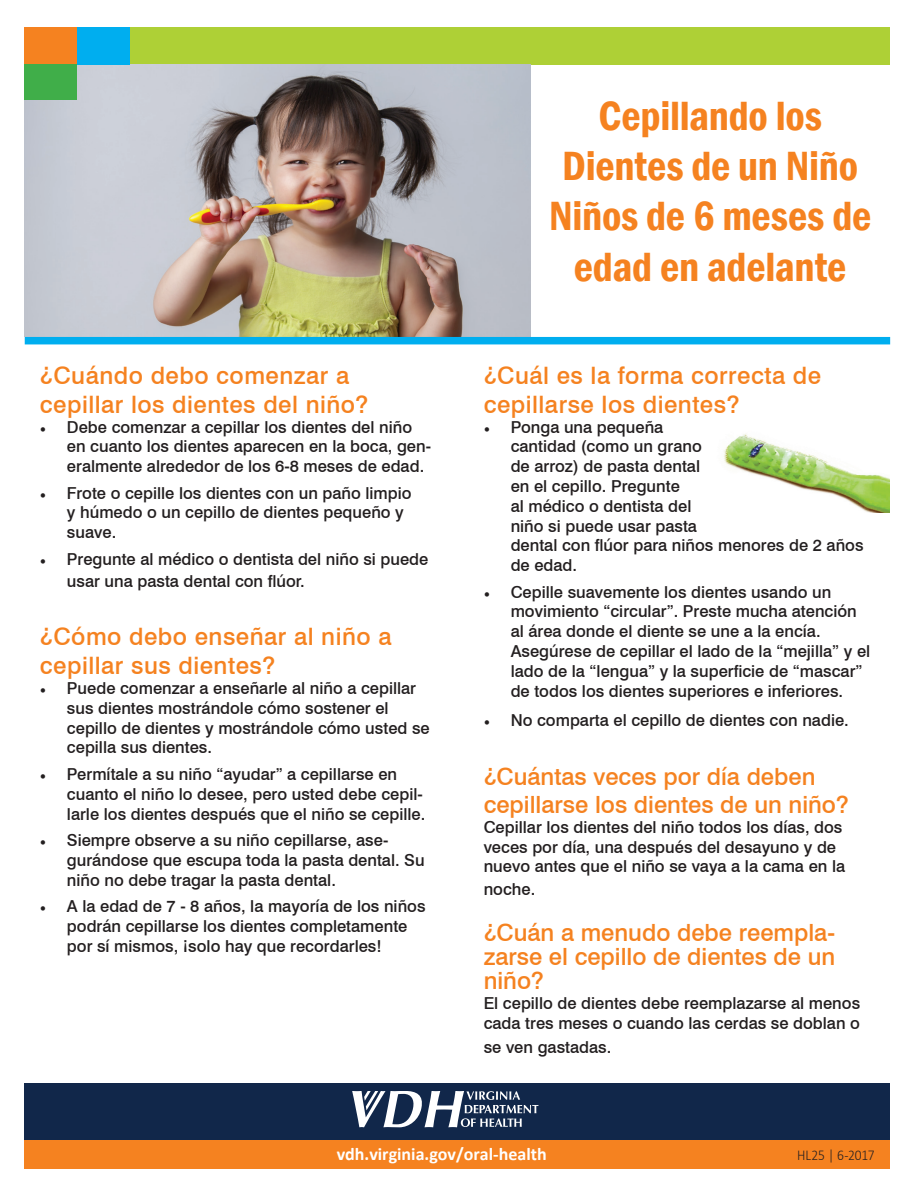
<style>
.page{position:relative;width:918px;height:1188px;background:#fff}
.page>*{position:absolute;margin:0;border:0;box-sizing:border-box;transform-origin:0 0}
.t1{font:600 condensed 42px/50.4px "Franklin Gothic";letter-spacing:-.005em;color:#f58220;text-align:center}
.t2{font:500 24px/28.8px "Swiss 721 BT";letter-spacing:.02em;color:#f58220}
.t3{font:500 23.7px/24px "Swiss 721 BT";color:#f58220}
.t4{font:700 18px "Calibri";color:#fff}
.t5{font:500 16.5px/19.8px "Swiss 721 BT";color:#231f20}
.t6{font:300 15px "Calibri";letter-spacing:-.005em;color:#231f20;scale:.9 1}
.s1{font-family:"Minion Pro";font-weight:400}
</style>
<div class="page">
<div style="left:25px;top:1083px;width:865px;height:57px;background:#11274a"></div>
<div style="left:77px;top:27px;width:813px;height:37px;background:#aed036"></div>
<div style="left:25px;top:1140px;width:865px;height:29px;background:#f58220"></div>
<img style="left:25px;top:64px;width:505px;height:273px">
<div style="left:25px;top:27px;width:52px;height:37px;background:#f58220"></div>
<div style="left:25px;top:64px;width:52px;height:36px;background:#40ae49"></div>
<svg style="left:352px;top:1092px;width:186px;height:35px"></svg>
<div style="left:77px;top:27px;width:53px;height:37px;background:#00aeef"></div>
<img style="left:724px;top:434px;width:165px;height:79px">
<div style="left:25px;top:337px;width:865px;height:7px;background:#00aeef"></div>
<h2 class="t2" style="left:40px;top:361px;width:330px">¿Cuándo debo comenzar a cepillar los dientes del niño?</h2>
<p class="t5" style="left:67px;top:417px;width:366px;text-indent:-27px"><span class="s1">•</span> Debe comenzar a cepillar los dientes del niño en cuanto los dientes aparecen en la boca, gen&shy;eralmente alrededor de los 6-8 meses de edad.</p>
<p class="t5" style="left:67px;top:483px;width:346px;text-indent:-27px"><span class="s1">•</span> Frote o cepille los dientes con un paño limpio y húmedo o un cepillo de dientes pequeño y suave.</p>
<p class="t5" style="left:67px;top:548px;width:363px;line-height:22.5px;text-indent:-27px"><span class="s1">•</span> Pregunte al médico o dentista del niño si puede usar una pasta dental con flúor.</p>
<h2 class="t2" style="left:40px;top:622px;width:353px">¿Cómo debo enseñar al niño a cepillar sus dientes?</h2>
<p class="t5" style="left:67px;top:678px;width:364px;text-indent:-27px"><span class="s1">•</span> Puede comenzar a enseñarle al niño a cepillar sus dientes mostrándole cómo sostener el cepillo de dientes y mostrándole cómo usted se cepilla sus dientes.</p>
<p class="t5" style="left:67px;top:764px;width:360px;text-indent:-27px"><span class="s1">•</span> Permítale a su niño “ayudar” a cepillarse en cuanto el niño lo desee, pero usted debe cepil&shy;larle los dientes después que el niño se cepille.</p>
<p class="t5" style="left:67px;top:830px;width:359px;text-indent:-27px"><span class="s1">•</span> Siempre observe a su niño cepillarse, ase&shy;gurándose que escupa toda la pasta dental. Su niño no debe tragar la pasta dental.</p>
<p class="t5" style="left:67px;top:896px;width:360px;text-indent:-27px"><span class="s1">•</span> A la edad de 7 - 8 años, la mayoría de los niños podrán cepillarse los dientes completamente por sí mismos, ¡solo hay que recordarles!</p>
<h1 class="t1" style="left:549px;top:90px;width:324px">Cepillando los<br>Dientes de un Niño<br>Niños de 6 meses de edad en adelante</h1>
<h2 class="t2" style="left:484px;top:361px;width:339px">¿Cuál es la forma correcta de cepillarse los dientes?</h2>
<p class="t5" style="left:511px;top:417px;width:354px;text-indent:-27px"><span class="s1">•</span> Ponga una pequeña<br>cantidad (como un grano<br>de arroz) de pasta dental<br>en el cepillo. Pregunte<br>al médico o dentista del<br>niño si puede usar pasta<br>dental con flúor para niños menores de 2 años de edad.</p>
<p class="t5" style="left:511px;top:582px;width:361px;text-indent:-27px"><span class="s1">•</span> Cepille suavemente los dientes usando un movimiento “circular”. Preste mucha atención al área donde el diente se une a la encía.<br>Asegúrese de cepillar el lado de la “mejilla” y el lado de la “lengua” y la superficie de “mascar” de todos los dientes superiores e inferiores.</p>
<p class="t5" style="left:484px;top:710px;width:367px"><span class="s1">•</span> No comparta el cepillo de dientes con nadie.</p>
<h3 class="t3" style="left:484px;top:762px;width:367px;line-height:28.5px">¿Cuántas veces por día deben cepillarse los dientes de un niño?</h3>
<p class="t5" style="left:484px;top:817px;width:363px">Cepillar los dientes del niño todos los días, dos veces por día, una después del desayuno y de nuevo antes que el niño se vaya a la cama en la</p>
<p class="t5" style="left:484px;top:879px;width:53px">noche.</p>
<h3 class="t3" style="left:484px;top:921px;width:353px;text-align:justify">¿Cuán a menudo debe reempla&shy;zarse el cepillo de dientes de un niño?</h3>
<p class="t5" style="left:484px;top:993px;width:378px">El cepillo de dientes debe reemplazarse al menos cada tres meses o cuando las cerdas se doblan o</p>
<p class="t5" style="left:484px;top:1037px;width:129px">se ven gastadas.</p>
<p class="t4" style="left:337px;top:1141px;width:212px">vdh.virginia.gov/oral-health</p>
<p class="t6" style="left:797px;top:1145px;width:88px">HL25 | 6-2017</p>
</div>
